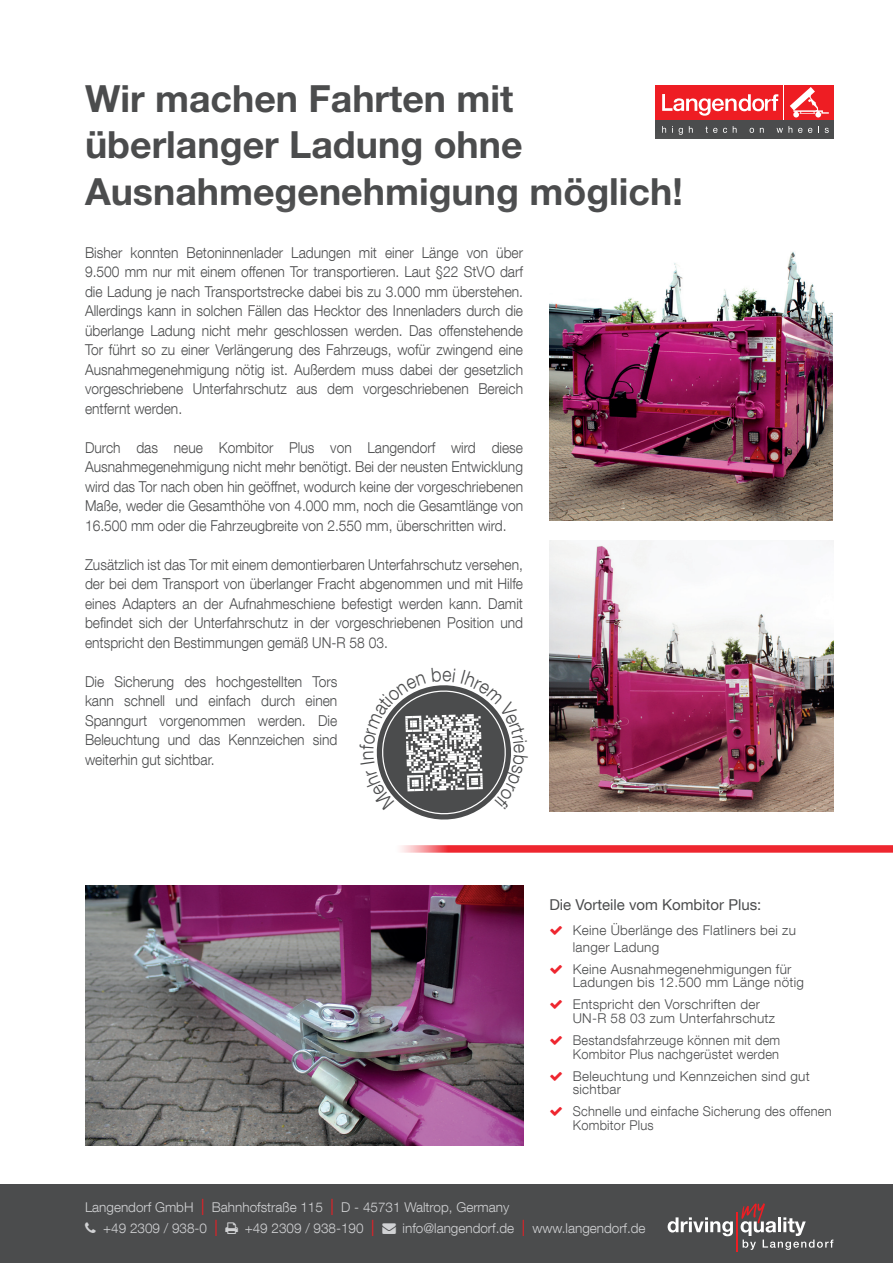
<style>
.page{position:relative;width:893px;height:1263px;background:#fff}
.page>*{position:absolute;margin:0;border:0;box-sizing:border-box;transform-origin:0 0}
.t1{font:700 37.5px/46.5px "Helvetica Neue LT Pro";color:#4b4c4d}
.t2{font:300 15px/19.5px "Helvetica Neue LT Com";color:#4b4c4d;text-align:justify;scale:.92 1}
.t3{font:15px "Helvetica Neue LT Com";color:#4b4c4d}
.t4{font:300 13.5px/13.5px "Helvetica Neue LT Com";letter-spacing:.02em;color:#4b4c4d}
.t5{font:300 13.5px/21px "Helvetica Neue LT Com";color:#d1d2d4}
.t6{font:300 13.5px/13.5px "Helvetica Neue LT Com";letter-spacing:.02em;color:#4b4c4d;scale:.95 1}
.s1{font-size:22.5px;color:#ee1d23}
</style>
<div class="page">
<div style="left:0;top:1184px;width:893px;height:79px;background:#4b4c4d"></div>
<div style="left:655px;top:120px;width:178px;height:19px;background:#4b4c4d"></div>
<svg style="left:750px;top:128px;width:4px;height:5px"></svg>
<svg style="left:760px;top:128px;width:4px;height:5px"></svg>
<svg style="left:776px;top:126px;width:16px;height:7px"></svg>
<svg style="left:798px;top:128px;width:4px;height:5px"></svg>
<svg style="left:808px;top:128px;width:4px;height:5px"></svg>
<svg style="left:825px;top:128px;width:4px;height:5px"></svg>
<div style="left:784px;top:85px;width:49px;height:34px;background:#ee1d23"></div>
<svg style="left:790px;top:87px;width:39px;height:30px"></svg>
<div style="left:655px;top:85px;width:128px;height:34px;background:#ee1d23"></div>
<svg style="left:736px;top:94px;width:42px;height:18px"></svg>
<div style="left:32px;top:30px;width:704px;height:236px;background:#fff"></div>
<div style="left:395px;top:845px;width:498px;height:8px;background:#ee262f"></div>
<img style="left:85px;top:886px;width:439px;height:259px">
<img style="left:549px;top:252px;width:284px;height:269px">
<img style="left:549px;top:541px;width:284px;height:270px">
<svg style="left:668px;top:1217px;width:65px;height:19px"></svg>
<svg style="left:741px;top:1203px;width:92px;height:47px"></svg>
<hr style="left:736px;top:1212px;width:1px;height:40px;background:#ee1d23">
<svg style="left:376px;top:685px;width:135px;height:135px"></svg>
<h1 class="t1" style="left:85px;top:74px;width:599px">Wir machen Fahrten mit überlanger Ladung ohne<br>Ausnahmegenehmigung möglich!</h1>
<p class="t2" style="left:85px;top:242px;width:478px">Bisher konnten Betoninnenlader Ladungen mit einer Länge von über 9.500 mm nur mit einem offenen Tor transportieren. Laut §22 StVO darf die Ladung je nach Transportstrecke dabei bis zu 3.000 mm überstehen.<br>Allerdings kann in solchen Fällen das Hecktor des Innenladers durch die überlange Ladung nicht mehr geschlossen werden. Das offenstehende Tor führt so zu einer Verlängerung des Fahrzeugs, wofür zwingend eine Ausnahmegenehmigung nötig ist. Außerdem muss dabei der gesetzlich vorgeschriebene Unterfahrschutz aus dem vorgeschriebenen Bereich entfernt werden.</p>
<p class="t2" style="left:85px;top:437px;width:478px">Durch das neue Kombitor Plus von Langendorf wird diese Ausnahmegenehmigung nicht mehr benötigt. Bei der neusten Entwicklung wird das Tor nach oben hin geöffnet, wodurch keine der vorgeschriebenen Maße, weder die Gesamthöhe von 4.000 mm, noch die Gesamtlänge von 16.500 mm oder die Fahrzeugbreite von 2.550 mm, überschritten wird.</p>
<p class="t2" style="left:85px;top:554px;width:478px">Zusätzlich ist das Tor mit einem demontierbaren Unterfahrschutz versehen, der bei dem Transport von überlanger Fracht abgenommen und mit Hilfe eines Adapters an der Aufnahmeschiene befestigt werden kann. Damit befindet sich der Unterfahrschutz in der vorgeschriebenen Position und entspricht den Bestimmungen gemäß UN-R 58 03.</p>
<p class="t2" style="left:85px;top:671px;width:276px">Die Sicherung des hochgestellten Tors kann schnell und einfach durch einen Spanngurt vorgenommen werden. Die Beleuchtung und das Kennzeichen sind weiterhin gut sichtbar.</p>
<p class="t3" style="left:549px;top:896px;width:213px">Die Vorteile vom Kombitor Plus:</p>
<p class="t4" style="left:573px;top:922px;width:225px;line-height:16.5px">Keine Überlänge des Flatliners bei zu langer Ladung</p>
<p class="t4" style="left:573px;top:962px;width:233px">Keine Ausnahmegenehmigungen für<br>Ladungen bis 12.500 mm Länge nötig</p>
<p class="t4" style="left:573px;top:998px;width:204px">Entspricht den Vorschriften der<br>UN-R 58 03 zum Unterfahrschutz</p>
<p class="t6" style="left:573px;top:1033px;width:220px">Bestandsfahrzeuge können mit dem<br>Kombitor Plus nachgerüstet werden</p>
<p class="t4" style="left:573px;top:1069px;width:238px">Beleuchtung und Kennzeichen sind gut sichtbar</p>
<p class="t6" style="left:573px;top:1104px;width:274px">Schnelle und einfache Sicherung des offenen<br>Kombitor Plus</p>
<p class="t5" style="left:103px;top:1196px;width:408px;text-indent:-18px">Langendorf GmbH <span class="s1">I</span> Bahnhofstraße 115 <span class="s1">I</span> D - 45731 Waltrop, Germany +49 2309 / 938-0 <span class="s1">I</span></p>
<p class="t5" style="left:245px;top:1217px;width:402px">+49 2309 / 938-190 <span class="s1">I</span> → info@langendorf.de <span class="s1">I</span> www.langendorf.de</p>
</div>
